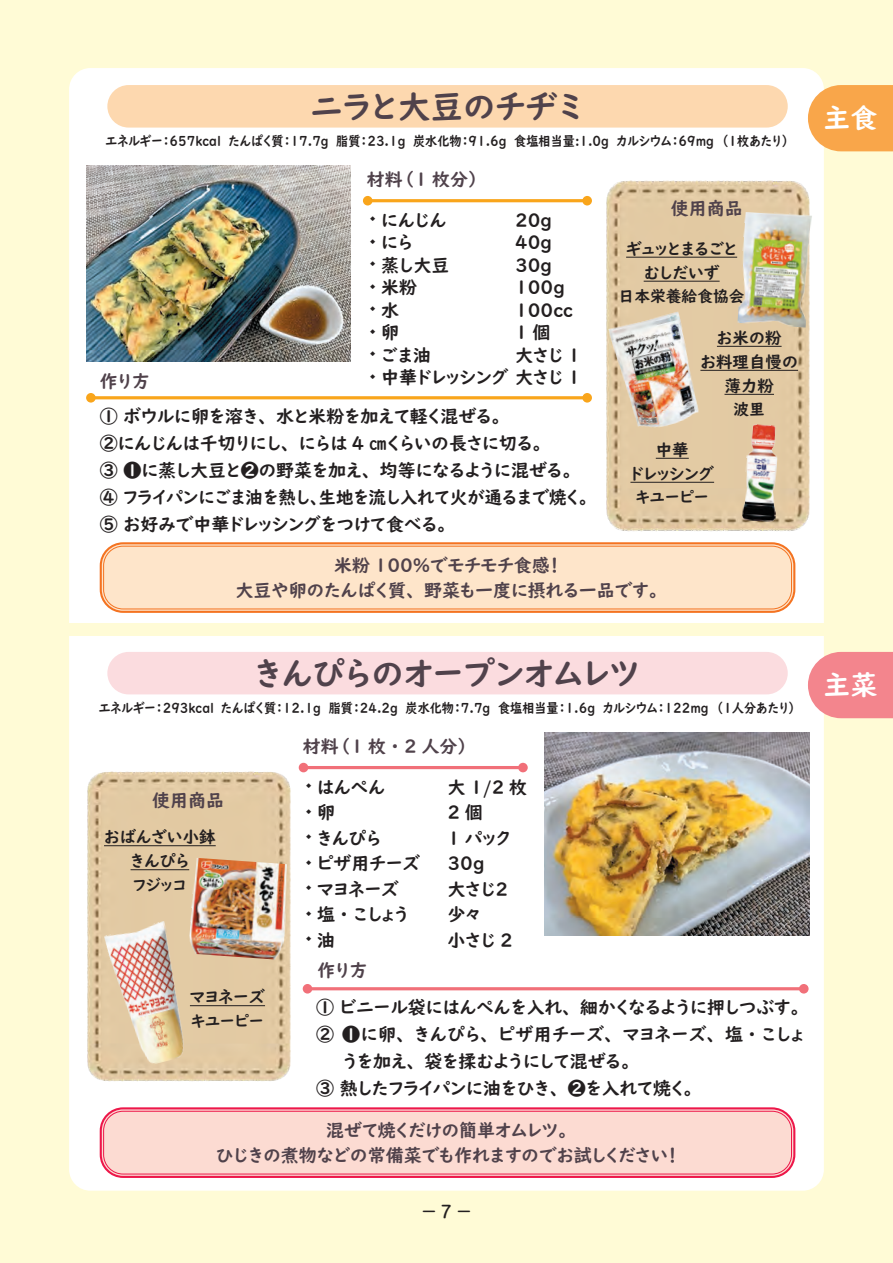
<style>
.page{position:relative;width:893px;height:1263px;background:#fffbd6}
.page>*{position:absolute;margin:0;border:0;box-sizing:border-box;transform-origin:0 0}
.t1{font:33px "UD Digi Kyokasho NK B";color:#50424b}
.t2{font:27px "UD Digi Kyokasho NK B";color:#fff}
.t3{font:18px/25.5px "UD Digi Kyokasho NK B";color:#231f20}
.t4{font:18px/25.5px "UD Digi Kyokasho NK B";color:#50424b;text-align:center}
.t5{font:18px "UD Digi Kyokasho NK B";letter-spacing:.025em;color:#231f20}
.t6{font:16.5px/24px "UD Digi Kyokasho NK B";color:#231f20;text-align:center}
.t7{font:500 16.5px "Shin M Go Pro";color:#231f20}
.t8{font:15.75px "UD Digi Kyokasho NK B";color:#231f20}
.t9{font:13.5px "UD Digi Kyokasho NK B";color:#231f20;scale:.9 1}
</style>
<div class="page">
<div style="left:69px;top:68px;width:755px;height:1123px;background:#fff;border-radius:21px"></div>
<svg style="left:808px;top:85px;width:85px;height:66px;background:#f9ad58"></svg>
<svg style="left:808px;top:652px;width:85px;height:66px;background:#f38f96"></svg>
<div style="left:107px;top:85px;width:681px;height:43px;background:#fdd8af;border-radius:21px"></div>
<div style="left:107px;top:652px;width:681px;height:42px;background:#fbdcdf;border-radius:21px"></div>
<img style="left:86px;top:166px;width:265px;height:195px">
<img style="left:544px;top:733px;width:265px;height:202px">
<hr style="left:368px;top:199px;width:219px;height:3px;background:#f9a51b">
<div style="left:363px;top:196px;width:9px;height:9px;background:#f9a51b;border-radius:50%"></div>
<div style="left:582px;top:196px;width:10px;height:9px;background:#f9a51b;border-radius:50%"></div>
<hr style="left:303px;top:766px;width:220px;height:3px;background:#f17079">
<div style="left:299px;top:763px;width:9px;height:9px;background:#f17079;border-radius:50%"></div>
<div style="left:518px;top:763px;width:10px;height:9px;background:#f17079;border-radius:50%"></div>
<hr style="left:91px;top:396px;width:496px;height:3px;background:#f9a51b">
<div style="left:86px;top:393px;width:10px;height:10px;background:#f9a51b;border-radius:50%"></div>
<div style="left:582px;top:393px;width:10px;height:10px;background:#f9a51b;border-radius:50%"></div>
<hr style="left:307px;top:987px;width:497px;height:3px;background:#f17079">
<div style="left:303px;top:984px;width:9px;height:9px;background:#f17079;border-radius:50%"></div>
<div style="left:799px;top:984px;width:10px;height:9px;background:#f17079;border-radius:50%"></div>
<img style="left:606px;top:180px;width:203px;height:351px">
<img style="left:87px;top:772px;width:203px;height:310px">
<div style="left:102px;top:544px;width:691px;height:67px;background:#fee5ca;border-radius:21px"></div>
<div style="left:100px;top:542px;width:695px;height:71px;border:2px solid #f47321;border-radius:22px"></div>
<div style="left:103px;top:546px;width:689px;height:63px;border:1px solid #f47321;border-radius:19px"></div>
<div style="left:102px;top:1109px;width:691px;height:67px;background:#fcdbd2;border-radius:21px"></div>
<div style="left:100px;top:1107px;width:695px;height:71px;border:2px solid #ed1749;border-radius:22px"></div>
<div style="left:103px;top:1111px;width:689px;height:63px;border:1px solid #ed1749;border-radius:19px"></div>
<hr style="left:104px;top:845px;width:112px;height:1px;background:#231f20">
<hr style="left:131px;top:869px;width:58px;height:1px;background:#231f20">
<hr style="left:190px;top:1005px;width:75px;height:1px;background:#231f20">
<img style="left:737px;top:210px;width:75px;height:118px">
<hr style="left:626px;top:257px;width:111px;height:1px;background:#231f20">
<hr style="left:644px;top:281px;width:76px;height:1px;background:#231f20">
<hr style="left:656px;top:458px;width:33px;height:1px;background:#231f20">
<hr style="left:630px;top:482px;width:84px;height:1px;background:#231f20">
<hr style="left:717px;top:346px;width:65px;height:1px;background:#231f20">
<hr style="left:700px;top:370px;width:98px;height:1px;background:#231f20">
<hr style="left:724px;top:394px;width:50px;height:1px;background:#231f20">
<img style="left:589px;top:304px;width:136px;height:136px">
<img style="left:742px;top:424px;width:40px;height:98px">
<img style="left:188px;top:858px;width:101px;height:102px">
<img style="left:104px;top:921px;width:93px;height:147px">
<div style="left:45px;top:623px;width:794px;height:13px;background:#fffbd6"></div>
<h1 class="t1" style="left:311px;top:87px;width:274px">ニラと大豆のチヂミ</h1>
<p class="t9" style="left:106px;top:133px;width:761px">エネルギー：657kcal たんぱく質：17.7g 脂質：23.1g 炭水化物：91.6g 食塩相当量:1.0g カルシウム：69mg　（１枚あたり）</p>
<p class="t4" style="left:100px;top:368px;width:52px">作り方</p>
<p class="t4" style="left:367px;top:167px;width:114px">材料（1 枚分）</p>
<p class="t3" style="left:381px;top:209px;width:70px;line-height:22.5px">にんじんにら<br>蒸し大豆米粉<br>水<br>卵<br>ごま油</p>
<p class="t3" style="left:515px;top:207px;width:39px">20g</p>
<p class="t3" style="left:515px;top:230px;width:39px">40g</p>
<p class="t3" style="left:515px;top:252px;width:39px">30g</p>
<p class="t3" style="left:515px;top:275px;width:51px">100g</p>
<p class="t3" style="left:515px;top:297px;width:60px">100cc</p>
<p class="t3" style="left:515px;top:320px;width:37px">1個</p>
<p class="t3" style="left:515px;top:342px;width:67px">大さじ 1</p>
<p class="t3" style="left:381px;top:365px;width:201px">中華ドレッシング大さじ 1</p>
<p class="t3" style="left:100px;top:403px;width:490px;line-height:27px">① ボウルに卵を溶き、水と米粉を加えて軽く混ぜる。<br>②にんじんは千切りにし、にらは 4 ㎝くらいの長さに切る。<br>③ ❶に蒸し大豆と❷の野菜を加え、均等になるように混ぜる。<br>④ フライパンにごま油を熱し、生地を流し入れて火が通るまで焼く。<br>⑤ お好みで中華ドレッシングをつけて食べる。</p>
<p class="t4" style="left:671px;top:196px;width:73px">使用商品</p>
<p class="t6" style="left:626px;top:237px;width:113px">ギュッとまるごとむしだいず</p>
<p class="t8" style="left:619px;top:287px;width:127px">日本栄養給食協会</p>
<p class="t6" style="left:700px;top:326px;width:99px">お米の粉<br>お料理自慢の薄力粉</p>
<p class="t8" style="left:733px;top:400px;width:33px">波里</p>
<p class="t6" style="left:630px;top:438px;width:85px">中華<br>ドレッシング</p>
<p class="t8" style="left:636px;top:488px;width:74px">キユーピー</p>
<p class="t4" style="left:236px;top:552px;width:425px">米粉 100％でモチモチ食感！<br>大豆や卵のたんぱく質、野菜も一度に摂れる一品です。</p>
<h2 class="t2" style="left:823px;top:102px;width:55px">主食</h2>
<h1 class="t1" style="left:254px;top:654px;width:387px">きんぴらのオープンオムレツ</h1>
<p class="t9" style="left:99px;top:700px;width:776px">エネルギー：293kcal　たんぱく質：12.1g 脂質：24.2g 炭水化物：7.7g 食塩相当量：1.6g カルシウム：122mg　（１人分あたり）</p>
<p class="t4" style="left:152px;top:788px;width:73px">使用商品</p>
<p class="t6" style="left:104px;top:825px;width:113px">おばんざい小鉢きんぴら</p>
<p class="t8" style="left:133px;top:875px;width:55px">フジッコ</p>
<p class="t6" style="left:190px;top:985px;width:77px">マヨネーズ</p>
<p class="t8" style="left:191px;top:1011px;width:74px">キユーピー</p>
<p class="t4" style="left:303px;top:734px;width:168px">材料（1 枚・ 2 人分）</p>
<p class="t3" style="left:317px;top:774px;width:105px">はんぺん<br>卵<br>きんぴら<br>ピザ用チーズマヨネーズ塩・こしょう油</p>
<p class="t4" style="left:317px;top:957px;width:52px">作り方</p>
<p class="t3" style="left:448px;top:774px;width:81px">大 1/2 枚<br>2個<br>1 パック<br>３０g<br>大さじ２少々<br>小さじ 2</p>
<p class="t3" style="left:316px;top:994px;width:486px">① ビニール袋にはんぺんを入れ、細かくなるように押しつぶす。</p>
<p class="t5" style="left:316px;top:1023px;width:489px">② ❶に卵、きんぴら、ピザ用チーズ、マヨネーズ、塩・こしょ</p>
<p class="t3" style="left:343px;top:1048px;width:289px">うを加え、袋を揉むようにして混ぜる。</p>
<p class="t3" style="left:316px;top:1075px;width:379px">③ 熱したフライパンに油をひき、 ❷を入れて焼く。</p>
<p class="t4" style="left:216px;top:1117px;width:463px">混ぜて焼くだけの簡単オムレツ。<br>ひじきの煮物などの常備菜でも作れますのでお試しください！</p>
<p class="t7" style="left:421px;top:1198px;width:53px">－7－</p>
<h2 class="t2" style="left:823px;top:669px;width:55px">主菜</h2>
</div>
